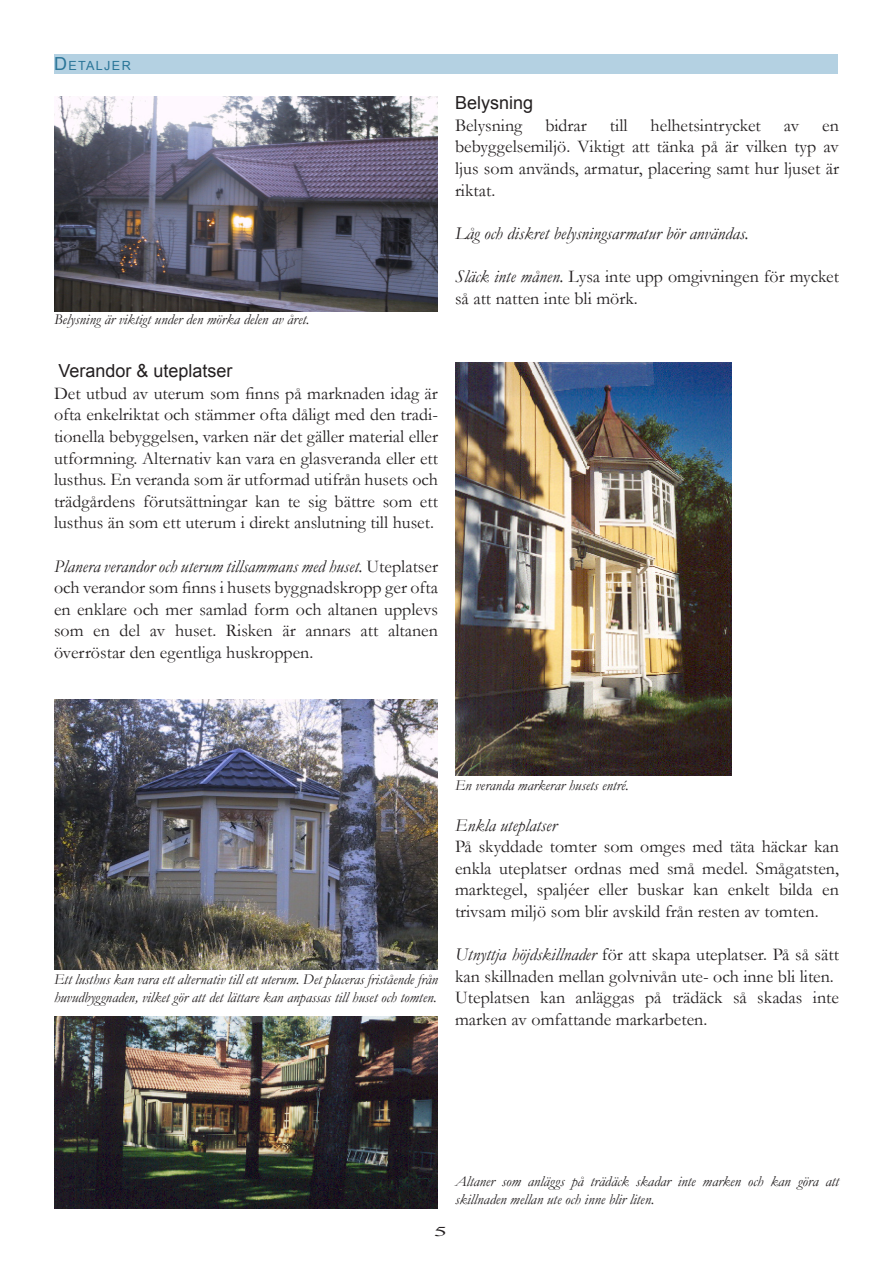
<style>
.page{position:relative;width:893px;height:1263px;background:#fff}
.page>*{position:absolute;margin:0;border:0;box-sizing:border-box;transform-origin:0 0}
.t1{font:18px/21.6px "Garamond";color:#231f20;text-align:justify}
.t2{font:italic 18px "Garamond";color:#231f20}
.t3{font:18px "Arial";color:#231f20}
.t4{font:italic 15px/18px "Garamond";color:#231f20}
.t5{font:13.5px "Times New Roman";color:#231f20;scale:2 1}
.t6{font:12.6px "Arial";letter-spacing:.105em;color:#2a7598}
.s1{font-size:18px}
.s2{font-style:italic}
</style>
<div class="page">
<img style="left:455px;top:363px;width:277px;height:412px">
<img style="left:54px;top:699px;width:384px;height:270px">
<div style="left:54px;top:54px;width:784px;height:20px;background:#b4d1e2"></div>
<img style="left:54px;top:1016px;width:384px;height:193px">
<img style="left:54px;top:96px;width:384px;height:215px">
<p class="t6" style="left:54px;top:57px;width:78px"><span class="s1">D</span>ETALJER</p>
<p class="t4" style="left:54px;top:310px;width:257px">Belysning är viktigt under den mörka delen av året.</p>
<p class="t3" style="left:58px;top:359px;width:176px">Verandor &amp; uteplatser</p>
<p class="t1" style="left:54px;top:382px;width:385px">Det utbud av uterum som finns på marknaden idag är ofta enkelriktat och stämmer ofta dåligt med den tradi&shy;tionella bebyggelsen, varken när det gäller material eller utformning. Alternativ kan vara en glasveranda eller ett lusthus. En veranda som är utformad utifrån husets och trädgårdens förutsättningar kan te sig bättre som ett lusthus än som ett uterum i direkt anslutning till huset.</p>
<p class="t1" style="left:54px;top:555px;width:385px"><span class="s2">Planera verandor och uterum tillsammans med huset.</span> Uteplatser och verandor som finns i husets byggnadskropp ger ofta en enklare och mer samlad form och altanen upplevs som en del av huset. Risken är annars att altanen överröstar den egentliga huskroppen.</p>
<p class="t3" style="left:455px;top:91px;width:80px">Belysning</p>
<p class="t1" style="left:455px;top:114px;width:69px">Belysning</p>
<p class="t1" style="left:545px;top:114px;width:43px">bidrar</p>
<p class="t1" style="left:610px;top:114px;width:19px">till</p>
<p class="t1" style="left:651px;top:114px;width:112px">helhetsintrycket</p>
<p class="t1" style="left:784px;top:114px;width:17px">av</p>
<p class="t1" style="left:455px;top:114px;width:385px;text-indent:367px">en bebyggelsemiljö. Viktigt att tänka på är vilken typ av ljus som används, armatur, placering samt hur ljuset är riktat.</p>
<p class="t2" style="left:455px;top:221px;width:295px">Låg och diskret belysningsarmatur bör användas.</p>
<p class="t1" style="left:455px;top:265px;width:385px"><span class="s2">Släck inte månen.</span> Lysa inte upp omgivningen för mycket så att natten inte bli mörk.</p>
<p class="t4" style="left:54px;top:969px;width:385px">Ett lusthus kan vara ett alternativ till ett uterum. Det placeras fristående från huvudbyggnaden, vilket gör att det lättare kan anpassas till huset och tomten.</p>
<p class="t4" style="left:455px;top:776px;width:175px">En veranda markerar husets entré.</p>
<p class="t2" style="left:455px;top:813px;width:103px">Enkla uteplatser</p>
<p class="t1" style="left:455px;top:835px;width:385px">På skyddade tomter som omges med täta häckar kan enkla uteplatser ordnas med små medel. Smågatsten, marktegel, spaljéer eller buskar kan enkelt bilda en trivsam miljö som blir avskild från resten av tomten.</p>
<p class="t1" style="left:455px;top:943px;width:385px;text-align:left"><span class="s2">Utnyttja höjdskillnader</span> för att skapa uteplatser. På så sätt kan skillnaden mellan golvnivån ute- och inne bli liten.<br>Uteplatsen kan anläggas på trädäck så skadas inte marken av omfattande markarbeten.</p>
<p class="t4" style="left:455px;top:1172px;width:385px">Altaner som anläggs på trädäck skadar inte marken och kan göra att skillnaden mellan ute och inne blir liten.</p>
<p class="t5" style="left:434px;top:1223px;width:8px">5</p>
</div>
